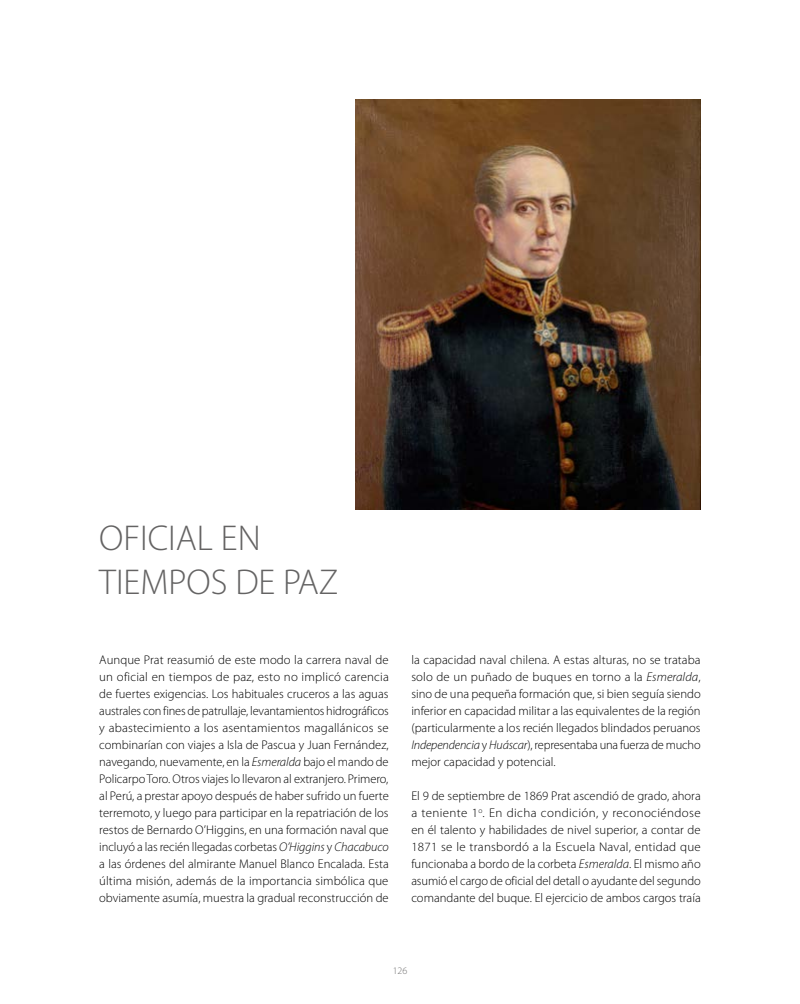
<style>
.page{position:relative;width:800px;height:1004px;background:#fff}
.page>*{position:absolute;margin:0;border:0;box-sizing:border-box;transform-origin:0 0}
.t1{font:300 36px/44px "Myriad Pro";color:#646363}
.t2{font:300 12.6px/17px "Myriad Pro";color:#000;text-align:justify}
.t3{font:300 10px "Myriad Pro";color:#706f6f}
.s1{font-style:italic}
</style>
<div class="page">
<img style="left:356px;top:99px;width:344px;height:410px">
<h1 class="t1" style="left:99px;top:515px;width:240px">OFICIAL EN<br>TIEMPOS DE PAZ</h1>
<p class="t2" style="left:99px;top:650px;width:291px">Aunque Prat reasumió de este modo la carrera naval de un oficial en tiempos de paz, esto no implicó carencia de fuertes exigencias. Los habituales cruceros a las aguas australes con fines de patrullaje, levantamientos hidrográficos y abastecimiento a los asentamientos magallánicos se combinarían con viajes a Isla de Pascua y Juan Fernández, navegando, nuevamente, en la <span class="s1">Esmeralda</span> bajo el mando de Policarpo Toro. Otros viajes lo llevaron al extranjero. Primero, al Perú, a prestar apoyo después de haber sufrido un fuerte terremoto, y luego para participar en la repatriación de los restos de Bernardo O’Higgins, en una formación naval que incluyó a las recién llegadas corbetas <span class="s1">O’Higgins</span> y <span class="s1">Chacabuco </span>a las órdenes del almirante Manuel Blanco Encalada. Esta última misión, además de la importancia simbólica que obviamente asumía, muestra la gradual reconstrucción de</p>
<p class="t2" style="left:411px;top:650px;width:291px">la capacidad naval chilena. A estas alturas, no se trataba solo de un puñado de buques en torno a la <span class="s1">Esmeralda</span>, sino de una pequeña formación que, si bien seguía siendo inferior en capacidad militar a las equivalentes de la región (particularmente a los recién llegados blindados peruanos <span class="s1">Independencia</span> y <span class="s1">Huáscar</span>), representaba una fuerza de mucho mejor capacidad y potencial.</p>
<p class="t2" style="left:411px;top:786px;width:291px">El 9 de septiembre de 1869 Prat ascendió de grado, ahora a teniente 1<sup>o</sup>. En dicha condición, y reconociéndose en él talento y habilidades de nivel superior, a contar de 1871 se le transbordó a la Escuela Naval, entidad que funcionaba a bordo de la corbeta <span class="s1">Esmeralda</span>. El mismo año asumió el cargo de oficial del detall o ayudante del segundo comandante del buque. El ejercicio de ambos cargos traía</p>
<p class="t3" style="left:392px;top:964px;width:16px">126</p>
</div>
